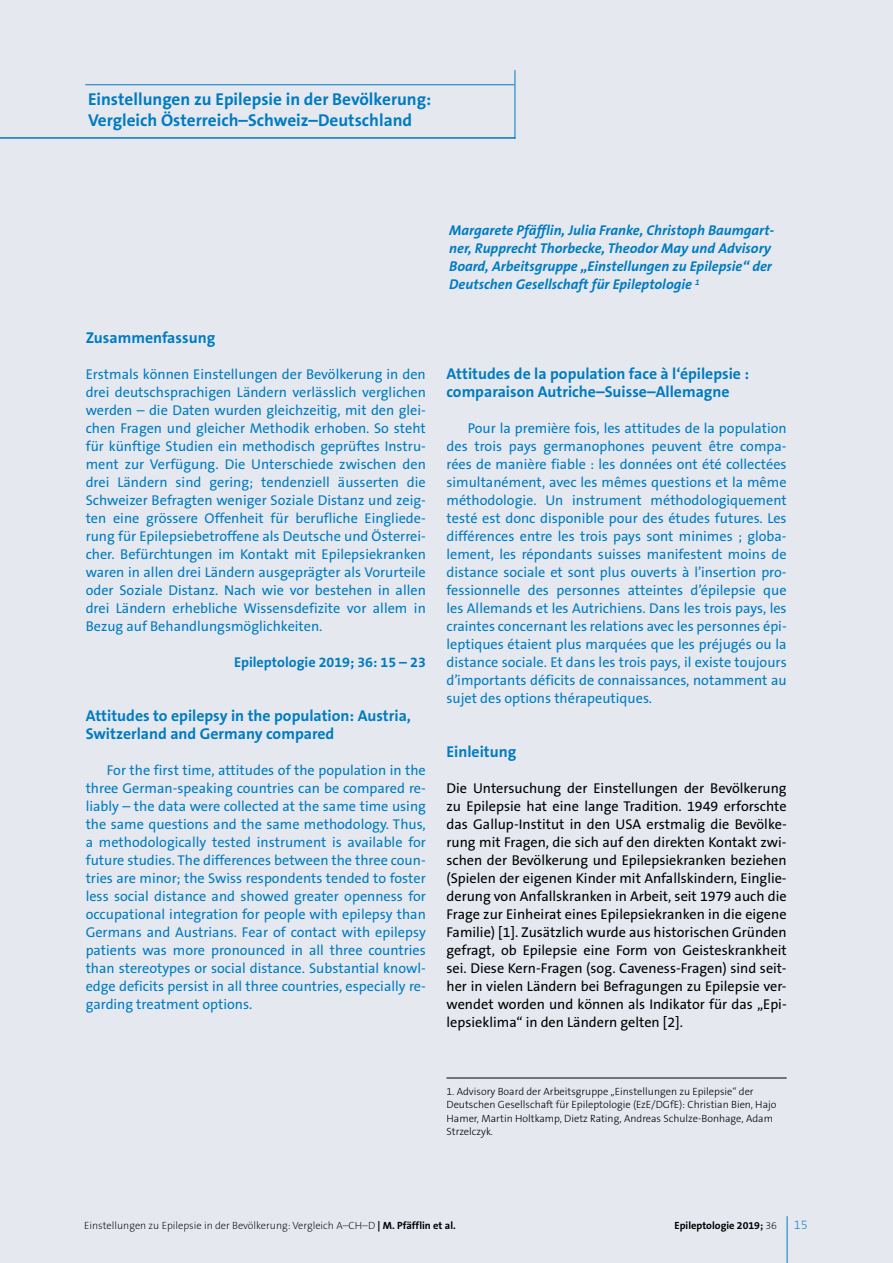
<style>
.page{position:relative;width:893px;height:1263px;background:#e5e9ef}
.page>*{position:absolute;margin:0;border:0;box-sizing:border-box;transform-origin:0 0}
.t1{font:700 17.25px/20.7px "The Sans B W7";color:#007bc2}
.t2{font:700 15.75px/18px "The Sans B W7";color:#007bc2}
.t3{font:14.25px/18px "The Sans B W5 Plain";color:#007bc2;text-align:justify}
.t4{font:14.25px/18px "The Sans B W5 Plain";color:#000;text-align:justify}
.t5{font:italic 700 14.25px/18px "The Sans B W7";color:#007bc2}
.t6{font:700 14.25px "The Sans B W7";color:#007bc2}
.t7{font:200 12.75px "The Sans B W2";color:#007bc2}
.t8{font:300 10.5px/13.5px "The Sans B W3";color:#000}
.t9{font:200 10.5px "The Sans B W2";color:#000}
.t10{font:700 10.5px "The Sans B W7";color:#000}
.s1{font-family:"The Sans B W7";font-weight:700}
.s2{font-family:"The Sans B W2";font-weight:200}
</style>
<div class="page">
<hr style="left:787px;top:1216px;width:1px;height:47px;background:#007bc2">
<hr style="left:0;top:137px;width:516px;height:2px;background:#007bc2">
<hr style="left:85px;top:84px;width:429px;height:1px;background:#007bc2">
<hr style="left:514px;top:70px;width:1px;height:69px;background:#007bc2">
<hr style="left:446px;top:1077px;width:341px;height:1px;background:#000">
<p class="t1" style="left:88px;top:89px;width:345px">Einstellungen zu Epilepsie in der Bevölkerung:<br>Vergleich Österreich–Schweiz–Deutschland</p>
<p class="t2" style="left:86px;top:329px;width:131px">Zusammenfassung</p>
<p class="t3" style="left:86px;top:366px;width:342px">Erstmals können Einstellungen der Bevölkerung in den drei deutschsprachigen Ländern verlässlich verglichen werden – die Daten wurden gleichzeitig, mit den glei&shy;chen Fragen und gleicher Methodik erhoben. So steht für künftige Studien ein methodisch geprüftes Instru&shy;ment zur Verfügung. Die Unterschiede zwischen den drei Ländern sind gering; tendenziell äusserten die Schweizer Befragten weniger Soziale Distanz und zeig&shy;ten eine grössere Offenheit für berufliche Eingliede&shy;rung für Epilepsiebetroffene als Deutsche und Österrei&shy;cher. Befürchtungen im Kontakt mit Epilepsiekranken waren in allen drei Ländern ausgeprägter als Vorurteile oder Soziale Distanz. Nach wie vor bestehen in allen drei Ländern erhebliche Wissensdefizite vor allem in Bezug auf Behandlungsmöglichkeiten.</p>
<p class="t6" style="left:234px;top:653px;width:193px">Epileptologie 2019; 36: 15 – 23</p>
<p class="t2" style="left:86px;top:707px;width:327px">Attitudes to epilepsy in the population: Austria,<br>Switzerland and Germany compared</p>
<p class="t3" style="left:86px;top:762px;width:342px;text-indent:21px">For the first time, attitudes of the population in the three German-speaking countries can be compared re&shy;liably – the data were collected at the same time using the same questions and the same methodology. Thus, a methodologically tested instrument is available for future studies. The differences between the three coun&shy;tries are minor; the Swiss respondents tended to foster less social distance and showed greater openness for occupational integration for people with epilepsy than Germans and Austrians. Fear of contact with epilepsy patients was more pronounced in all three countries than stereotypes or social distance. Substantial knowl&shy;edge deficits persist in all three countries, especially re&shy;garding treatment options.</p>
<p class="t5" style="left:449px;top:222px;width:327px">Margarete Pfäfflin, Julia Franke, Christoph Baumgart&shy;ner, Rupprecht Thorbecke, Theodor May und Advisory Board, Arbeitsgruppe „Einstellungen zu Epilepsie“ der Deutschen Gesellschaft für Epileptologie <sup>1</sup></p>
<p class="t2" style="left:446px;top:365px;width:304px">Attitudes de la population face à l‘épilepsie : comparaison Autriche–Suisse–Allemagne</p>
<p class="t3" style="left:446px;top:420px;width:342px;text-indent:21px">Pour la première fois, les attitudes de la population des trois pays germanophones peuvent être compa&shy;rées de manière fiable : les données ont été collectées simultanément, avec les mêmes questions et la même méthodologie. Un instrument méthodologiquement testé est donc disponible pour des études futures. Les différences entre les trois pays sont minimes ; globa&shy;lement, les répondants suisses manifestent moins de distance sociale et sont plus ouverts à l’insertion pro&shy;fessionnelle des personnes atteintes d’épilepsie que les Allemands et les Autrichiens. Dans les trois pays, les craintes concernant les relations avec les personnes épi&shy;leptiques étaient plus marquées que les préjugés ou la distance sociale. Et dans les trois pays, il existe toujours d’importants déficits de connaissances, notamment au sujet des options thérapeutiques.</p>
<p class="t2" style="left:446px;top:743px;width:71px">Einleitung</p>
<p class="t4" style="left:446px;top:780px;width:342px">Die Untersuchung der Einstellungen der Bevölkerung zu Epilepsie hat eine lange Tradition. 1949 erforschte das Gallup-Institut in den USA erstmalig die Bevölke&shy;rung mit Fragen, die sich auf den direkten Kontakt zwi&shy;schen der Bevölkerung und Epilepsiekranken beziehen (Spielen der eigenen Kinder mit Anfallskindern, Einglie&shy;derung von Anfallskranken in Arbeit, seit 1979 auch die Frage zur Einheirat eines Epilepsiekranken in die eigene Familie) [1]. Zusätzlich wurde aus historischen Gründen gefragt, ob Epilepsie eine Form von Geisteskrankheit sei. Diese Kern-Fragen (sog. Caveness-Fragen) sind seit&shy;her in vielen Ländern bei Befragungen zu Epilepsie ver&shy;wendet worden und können als Indikator für das „Epi&shy;lepsieklima“ in den Ländern gelten [2].</p>
<p class="t8" style="left:446px;top:1084px;width:332px">1. Advisory Board der Arbeitsgruppe „Einstellungen zu Epilepsie“ der Deutschen Gesellschaft für Epileptologie (EzE/DGfE): Christian Bien, Hajo Hamer, Martin Holtkamp, Dietz Rating, Andreas Schulze-Bonhage, Adam Strzelczyk.</p>
<p class="t9" style="left:84px;top:1219px;width:373px">Einstellungen zu Epilepsie in der Bevölkerung: Vergleich A–CH–D <span class="s1">| M. Pfäfflin et al.</span></p>
<p class="t10" style="left:674px;top:1218px;width:104px">Epileptologie 2019; <span class="s2">36</span></p>
<p class="t7" style="left:794px;top:1216px;width:16px">15</p>
</div>
